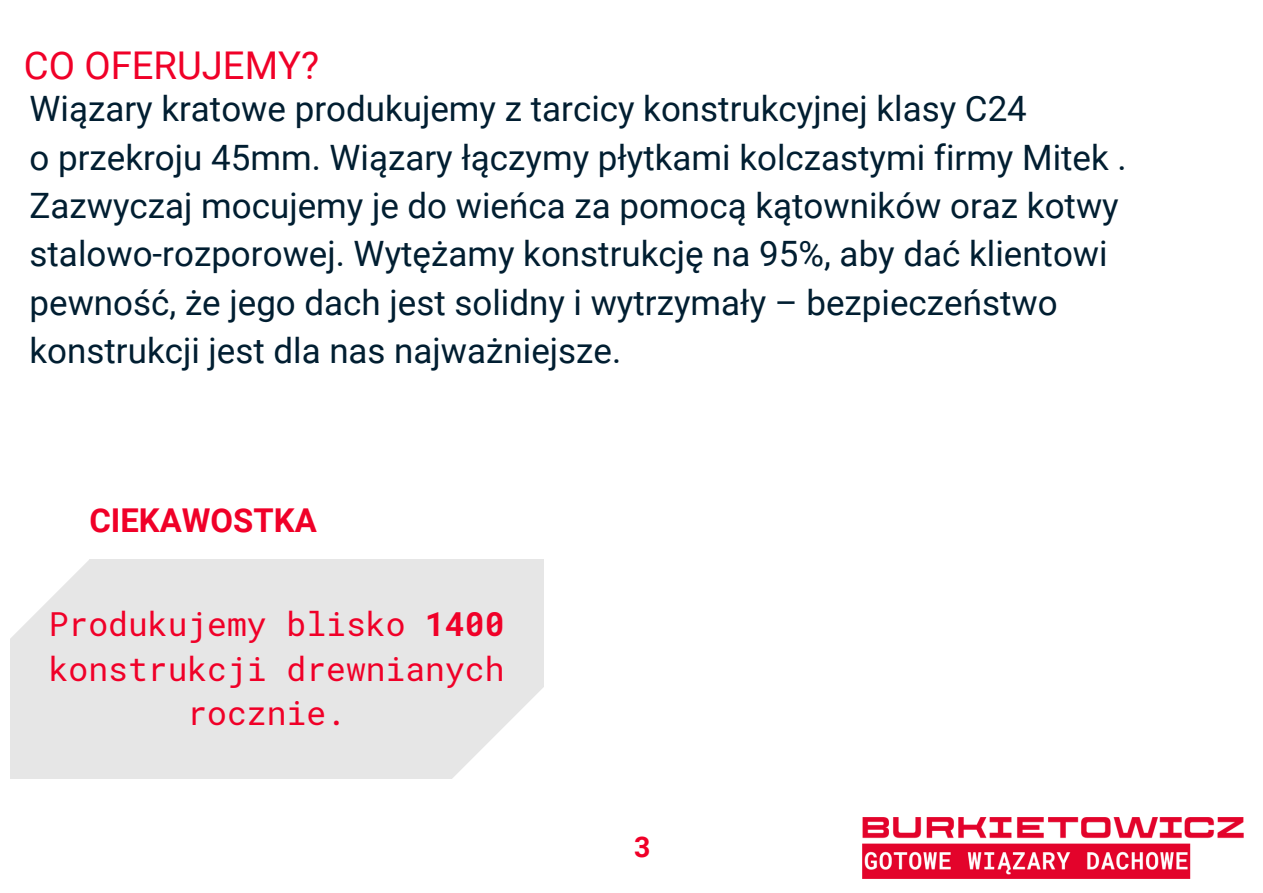
<style>
.page{position:relative;width:1263px;height:893px;background:#fff}
.page>*{position:absolute;margin:0;border:0;box-sizing:border-box;transform-origin:0 0}
.t1{font:38.25px "Roboto";color:#f00028}
.t2{font:34.95px/48.4px "Roboto";color:#011e31}
.t3{font:33px/44.8px "Roboto Mono";color:#f00028;text-align:center}
.t4{font:700 32.85px "Roboto";color:#f00028}
.t5{font:700 28.5px "Roboto";color:#f00028}
.s1{font-weight:700}
</style>
<div class="page">
<div style="left:10px;top:559px;width:534px;height:220px;background:#e6e6e6"></div>
<img style="left:862px;top:817px;width:382px;height:61px">
<svg style="left:452px;top:687px;width:92px;height:92px"></svg>
<svg style="left:10px;top:559px;width:79px;height:79px;fill:#fefefe"></svg>
<p class="t1" style="left:24px;top:44px;width:297px">CO OFERUJEMY?</p>
<p class="t2" style="left:30px;top:85px;width:999px">Wiązary kratowe produkujemy z tarcicy konstrukcyjnej klasy C24</p>
<p class="t2" style="left:30px;top:134px;width:1098px">o przekroju 45mm. Wiązary łączymy płytkami kolczastymi firmy Mitek .<br>Zazwyczaj mocujemy je do wieńca za pomocą kątowników oraz kotwy stalowo-rozporowej. Wytężamy konstrukcję na 95%, aby dać klientowi pewność, że jego dach jest solidny i wytrzymały – bezpieczeństwo konstrukcji jest dla nas najważniejsze.</p>
<p class="t4" style="left:89px;top:502px;width:229px">CIEKAWOSTKA</p>
<p class="t3" style="left:49px;top:600px;width:457px">Produkujemy blisko <span class="s1">1400 </span>konstrukcji drewnianych rocznie.</p>
<p class="t5" style="left:634px;top:830px;width:18px">3</p>
</div>
